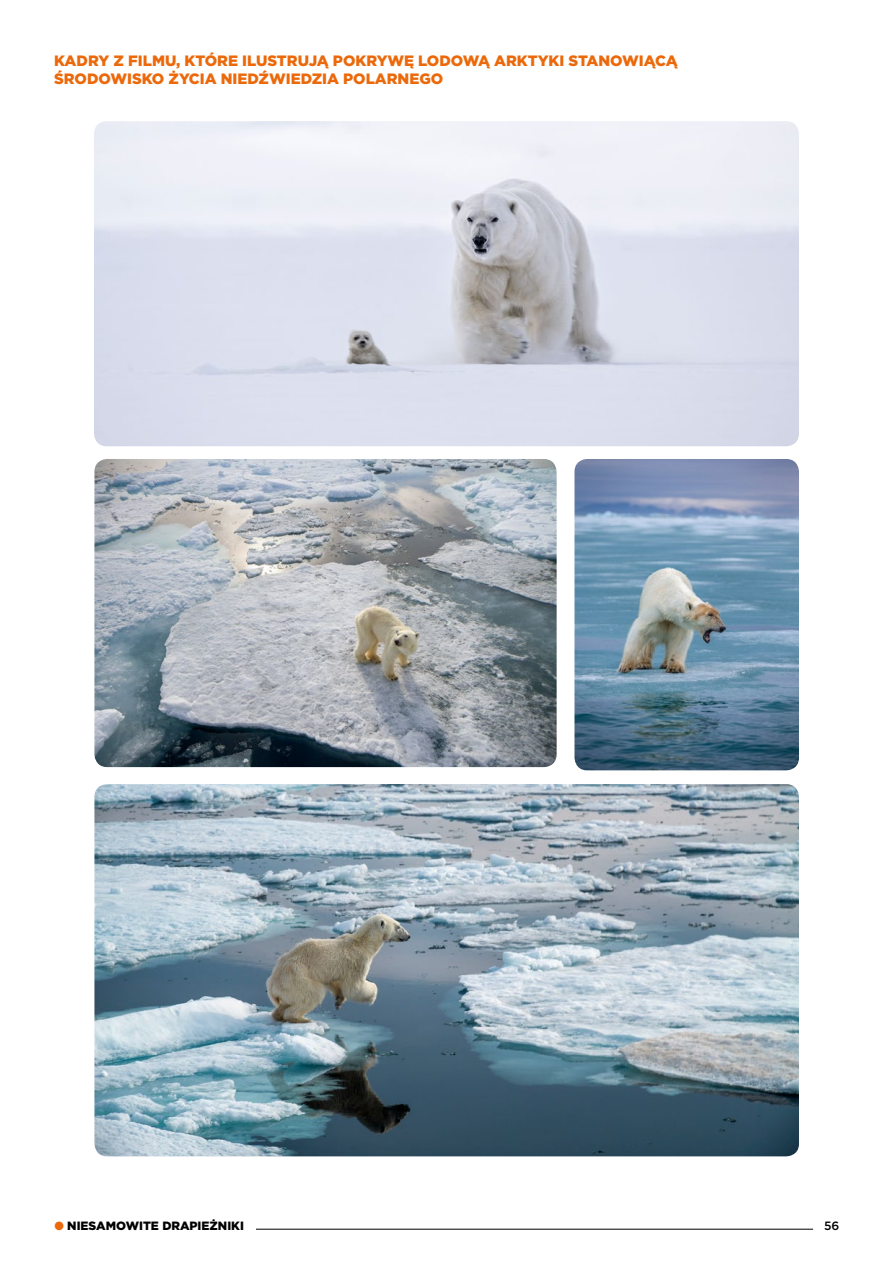
<style>
.page{position:relative;width:893px;height:1263px;background:#fff}
.page>*{position:absolute;margin:0;border:0;box-sizing:border-box;transform-origin:0 0}
.t1{font:900 15px/18px "Gotham";color:#eb690b}
.t2{font:900 12px "Gotham";color:#000}
.t3{font:500 12px "Gotham";color:#000}
.s1{color:#eb690b}
</style>
<div class="page">
<hr style="left:256px;top:1229px;width:557px;height:1px;background:#000">
<img style="left:94px;top:784px;width:705px;height:372px">
<img style="left:574px;top:459px;width:225px;height:311px">
<img style="left:94px;top:121px;width:705px;height:325px">
<img style="left:94px;top:459px;width:463px;height:308px">
<p class="t1" style="left:54px;top:52px;width:625px">KADRY Z FILMU, KTÓRE ILUSTRUJĄ POKRYWĘ LODOWĄ ARKTYKI STANOWIĄCĄ<br>ŚRODOWISKO ŻYCIA NIEDŹWIEDZIA POLARNEGO</p>
<p class="t2" style="left:54px;top:1217px;width:191px"><span class="s1">●</span> NIESAMOWITE DRAPIEŻNIKI</p>
<p class="t3" style="left:824px;top:1218px;width:17px">56</p>
</div>
